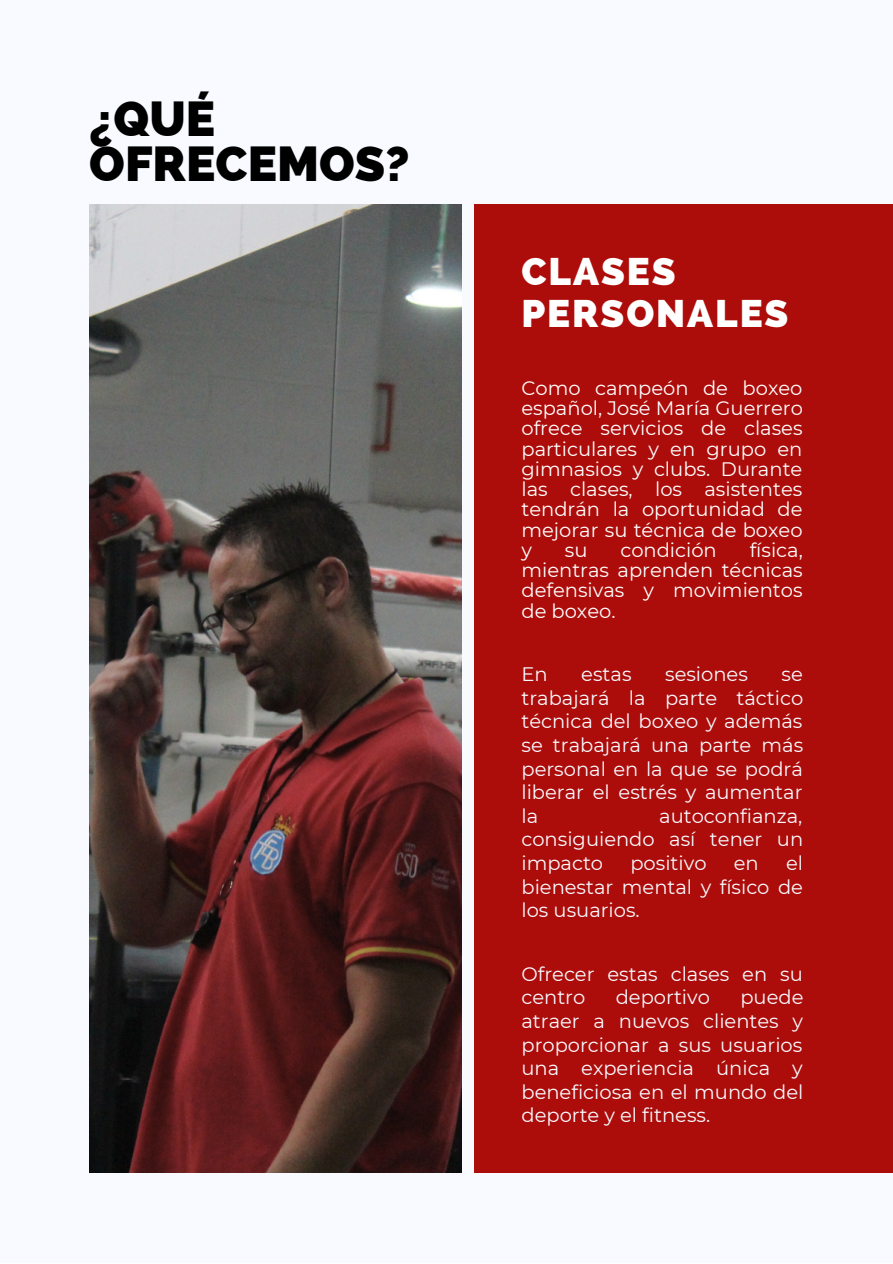
<style>
.page{position:relative;width:893px;height:1264px;background:#fff}
.page>*{position:absolute;margin:0;border:0;box-sizing:border-box;transform-origin:0 0}
.t1{font:800 49.2px/45.3px "Raleway";color:#000}
.t2{font:800 38.55px/41.7px "Raleway";letter-spacing:.05em;color:#fff}
.t3{font:19.5px/23.5px "Montserrat";color:#f8faff;text-align:justify}
.t4{font:19.5px/20.2px "Montserrat";color:#fff;text-align:justify}
</style>
<div class="page">
<div style="left:0;top:0;width:892px;height:1262px;background:#f8faff"></div>
<div style="left:474px;top:204px;width:418px;height:969px;background:#ad0d0a"></div>
<img style="left:89px;top:204px;width:372px;height:968px">
<p class="t1" style="left:89px;top:96px;width:322px">¿QUÉ<br>OFRECEMOS?</p>
<p class="t2" style="left:521px;top:251px;width:268px">CLASES<br>PERSONALES</p>
<p class="t4" style="left:521px;top:378px;width:283px">Como campeón de boxeo español, José María Guerrero ofrece servicios de clases particulares y en grupo en gimnasios y clubs. Durante las clases, los asistentes tendrán la oportunidad de mejorar su técnica de boxeo y</p>
<p class="t4" style="left:521px;top:539px;width:283px;text-indent:228px">física, mientras aprenden técnicas defensivas y movimientos de boxeo.</p>
<p class="t4" style="left:565px;top:539px;width:24px">su</p>
<p class="t4" style="left:620px;top:539px;width:98px">condición</p>
<p class="t3" style="left:521px;top:662px;width:28px">En</p>
<p class="t3" style="left:581px;top:662px;width:52px">estas</p>
<p class="t3" style="left:665px;top:662px;width:84px">sesiones</p>
<p class="t3" style="left:521px;top:662px;width:283px;text-indent:260px">se trabajará la parte táctico técnica del boxeo y además se trabajará una parte más personal en la que se podrá liberar el estrés y aumentar la</p>
<p class="t3" style="left:521px;top:804px;width:283px;text-indent:138px">autoconfianza, consiguiendo así tener un impacto</p>
<p class="t3" style="left:521px;top:851px;width:283px;text-indent:264px">el bienestar mental y físico de los usuarios.</p>
<p class="t3" style="left:630px;top:851px;width:78px">positivo</p>
<p class="t3" style="left:733px;top:851px;width:26px">en</p>
<p class="t3" style="left:521px;top:961px;width:283px">Ofrecer estas clases en su centro</p>
<p class="t3" style="left:521px;top:985px;width:283px;text-indent:219px">puede atraer a nuevos clientes y proporcionar a sus usuarios una experiencia única y beneficiosa en el mundo del deporte y el fitness.</p>
<p class="t3" style="left:615px;top:985px;width:96px">deportivo</p>
</div>
